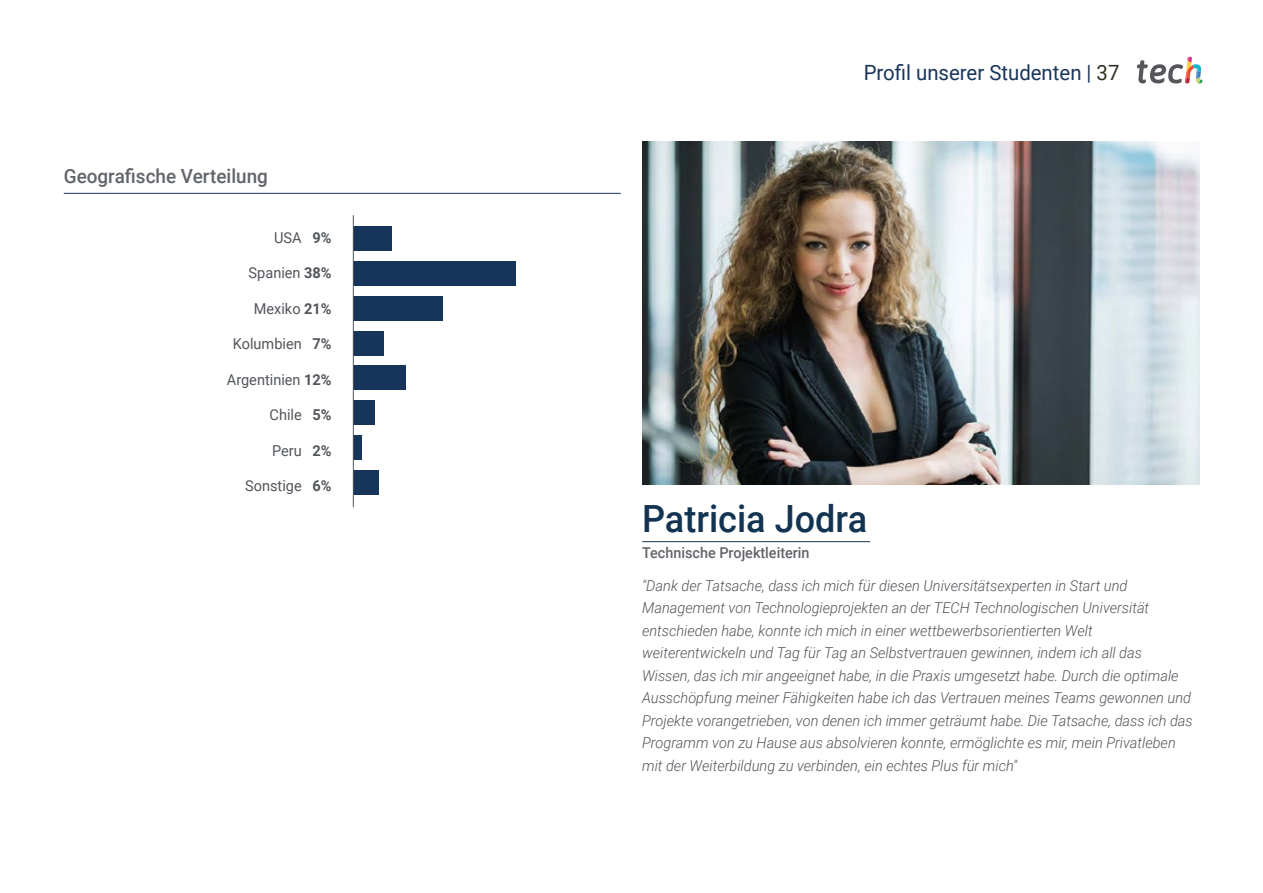
<style>
.page{position:relative;width:1263px;height:893px;background:#fff}
.page>*{position:absolute;margin:0;border:0;box-sizing:border-box;transform-origin:0 0}
.Texto{font:500 37.5px "Roboto";color:#123352;scale:.96 1}
.Sección___Pag{font:21px "Roboto";color:#1a355c}
.Subtítulo_Pag{font:500 19.5px "Roboto";color:#61646a}
.Texto-2{font:italic 300 15px/22.5px "Roboto";color:#52555b}
.t1{font:15px "Roboto";color:#52555b}
.Texto-3{font:500 15px "Roboto";color:#61646a;scale:.96 1}
.s1{font-weight:700}
.s2{color:#312e20}
</style>
<div class="page">
<svg style="left:1137px;top:57px;width:65px;height:27px"></svg>
<hr style="left:642px;top:541px;width:228px;height:1px;background:#123352">
<img style="left:642px;top:141px;width:557px;height:343px">
<hr style="left:64px;top:193px;width:557px;height:1px;background:#17355b">
<div style="left:353px;top:226px;width:39px;height:25px;background:#17355b"></div>
<div style="left:353px;top:400px;width:22px;height:25px;background:#17355b"></div>
<div style="left:353px;top:261px;width:163px;height:25px;background:#17355b"></div>
<div style="left:353px;top:435px;width:9px;height:25px;background:#17355b"></div>
<div style="left:353px;top:296px;width:90px;height:25px;background:#17355b"></div>
<div style="left:353px;top:470px;width:26px;height:25px;background:#17355b"></div>
<div style="left:353px;top:331px;width:31px;height:24px;background:#17355b"></div>
<div style="left:353px;top:365px;width:53px;height:25px;background:#17355b"></div>
<hr style="left:353px;top:215px;width:1px;height:292px;background:#52555b">
<p class="Subtítulo_Pag" style="left:64px;top:162px;width:206px">Geografische Verteilung</p>
<p class="t1" style="left:274px;top:227px;width:59px">USA <span class="s1">9%</span></p>
<p class="t1" style="left:249px;top:262px;width:85px">Spanien <span class="s1">38%</span></p>
<p class="t1" style="left:254px;top:298px;width:79px">Mexiko <span class="s1">21%</span></p>
<p class="t1" style="left:233px;top:333px;width:100px">Kolumbien <span class="s1">7%</span></p>
<p class="t1" style="left:227px;top:369px;width:106px">Argentinien <span class="s1">12%</span></p>
<p class="t1" style="left:270px;top:404px;width:64px">Chile <span class="s1">5%</span></p>
<p class="t1" style="left:272px;top:440px;width:61px">Peru <span class="s1">2%</span></p>
<p class="t1" style="left:245px;top:475px;width:88px">Sonstige <span class="s1">6%</span></p>
<p class="Sección___Pag" style="left:864px;top:57px;width:257px">Profil unserer Studenten | <span class="s2">37</span></p>
<p class="Texto" style="left:642px;top:493px;width:236px">Patricia Jodra</p>
<p class="Texto-3" style="left:642px;top:542px;width:176px">Technische Projektleiterin</p>
<p class="Texto-2" style="left:642px;top:574px;width:552px">"Dank der Tatsache, dass ich mich für diesen Universitätsexperten in Start und Management von Technologieprojekten an der TECH Technologischen Universität entschieden habe, konnte ich mich in einer wettbewerbsorientierten Welt weiterentwickeln und Tag für Tag an Selbstvertrauen gewinnen, indem ich all das Wissen, das ich mir angeeignet habe, in die Praxis umgesetzt habe. Durch die optimale Ausschöpfung meiner Fähigkeiten habe ich das Vertrauen meines Teams gewonnen und Projekte vorangetrieben, von denen ich immer geträumt habe. Die Tatsache, dass ich das Programm von zu Hause aus absolvieren konnte, ermöglichte es mir, mein Privatleben mit der Weiterbildung zu verbinden, ein echtes Plus für mich"</p>
</div>
